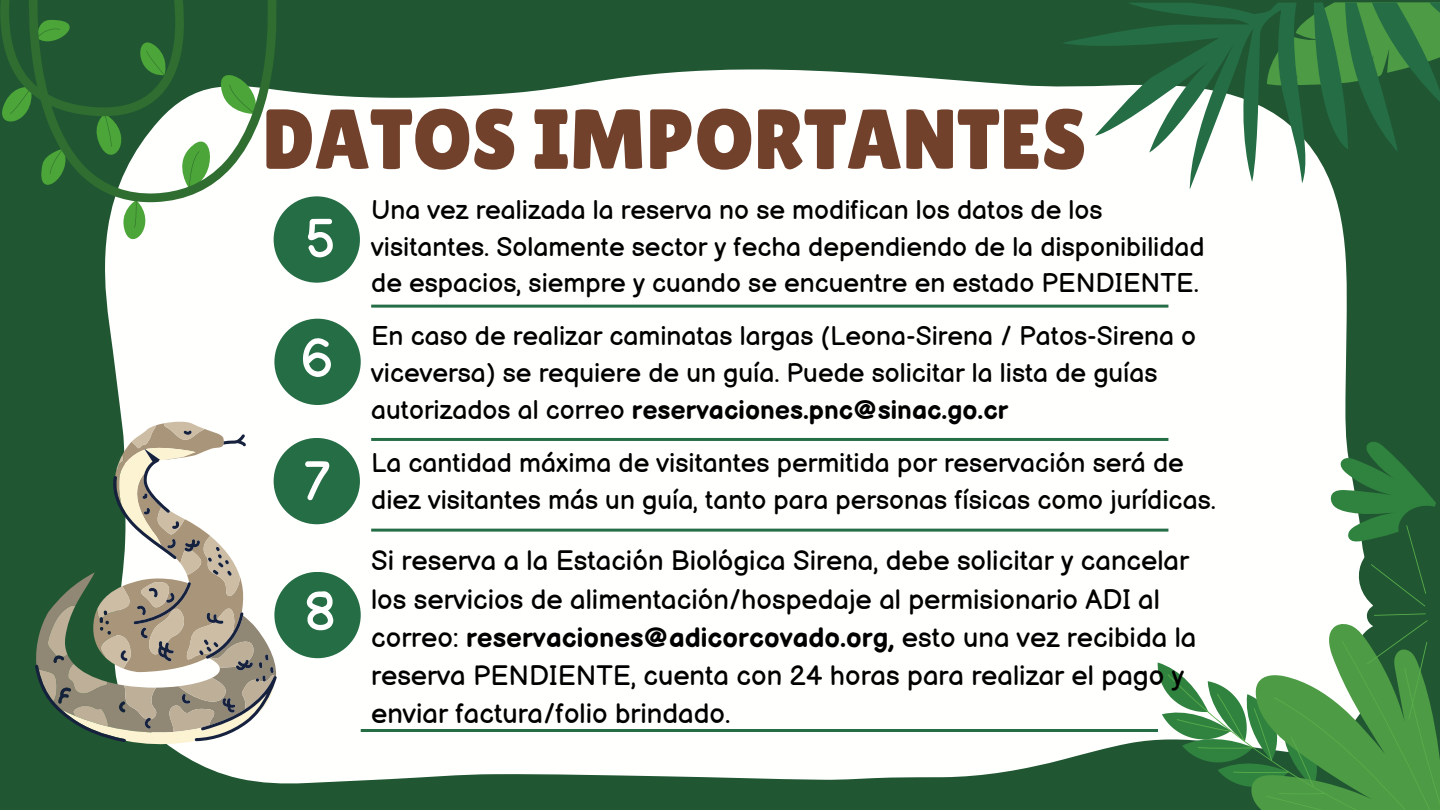
<style>
.page{position:relative;width:1440px;height:810px;background:#205732}
.page>*{position:absolute;margin:0;border:0;box-sizing:border-box;transform-origin:0 0}
.t1{font:84.9px "Lilita One";color:#72412b}
.t2{font:53.9px "Balsamiq Sans";color:#fff}
.t3{font:27.4px/38.2px "Balsamiq Sans";color:#000}
.t4{font:26.5px/36.8px "Balsamiq Sans";color:#000}
.s1{font-weight:700}
</style>
<div class="page">
<div style="left:105px;top:69px;width:1242px;height:715px;background:#fffffe"></div>
<svg style="left:1158px;top:441px;width:225px;height:343px;background:#edf2ee"></svg>
<svg style="left:1249px;top:446px;width:187px;height:79px"></svg>
<svg style="left:1168px;top:525px;width:272px;height:285px"></svg>
<svg style="left:105px;top:228px;width:151px;height:11px;background:#eaf3e7"></svg>
<svg style="left:0;top:0;width:277px;height:228px"></svg>
<svg style="left:1062px;top:2px;width:378px;height:187px"></svg>
<div style="left:274px;top:196px;width:86px;height:87px;background:#246d45;border-radius:50%"></div>
<hr style="left:371px;top:305px;width:797px;height:3px;background:#246d45">
<hr style="left:371px;top:438px;width:797px;height:3px;background:#246d45">
<hr style="left:371px;top:529px;width:797px;height:3px;background:#246d45">
<hr style="left:361px;top:729px;width:797px;height:3px;background:#246d45">
<div style="left:274px;top:319px;width:87px;height:86px;background:#246d45;border-radius:50%"></div>
<div style="left:274px;top:438px;width:86px;height:86px;background:#246d45;border-radius:50%"></div>
<div style="left:274px;top:572px;width:87px;height:86px;background:#246d45;border-radius:50%"></div>
<svg style="left:35px;top:421px;width:242px;height:324px"></svg>
<p class="t1" style="left:262px;top:90px;width:826px">DATOS IMPORTANTES</p>
<p class="t4" style="left:371px;top:192px;width:835px">Una vez realizada la reserva no se modifican los datos de los visitantes. Solamente sector y fecha dependiendo de la disponibilidad de espacios, siempre y cuando se encuentre en estado PENDIENTE.</p>
<p class="t4" style="left:371px;top:319px;width:827px">En caso de realizar caminatas largas (Leona-Sirena / Patos-Sirena o viceversa) se requiere de un guía. Puede solicitar la lista de guías autorizados al correo <span class="s1">reservaciones.pnc@sinac.go.cr</span></p>
<p class="t4" style="left:371px;top:446px;width:846px">La cantidad máxima de visitantes permitida por reservación será de diez visitantes más un guía, tanto para personas físicas como jurídicas.</p>
<p class="t3" style="left:371px;top:543px;width:827px">Si reserva a la Estación Biológica Sirena, debe solicitar y cancelar los servicios de alimentación/hospedaje al permisionario ADI al correo: <span class="s1">reservaciones@adicorcovado.org,</span> esto una vez recibida la reserva PENDIENTE, cuenta con 24 horas para realizar el pago y enviar factura/folio brindado.</p>
<p class="t2" style="left:305px;top:209px;width:32px">5</p>
<p class="t2" style="left:300px;top:328px;width:34px">6</p>
<p class="t2" style="left:304px;top:451px;width:28px">7</p>
<p class="t2" style="left:304px;top:582px;width:33px">8</p>
</div>
